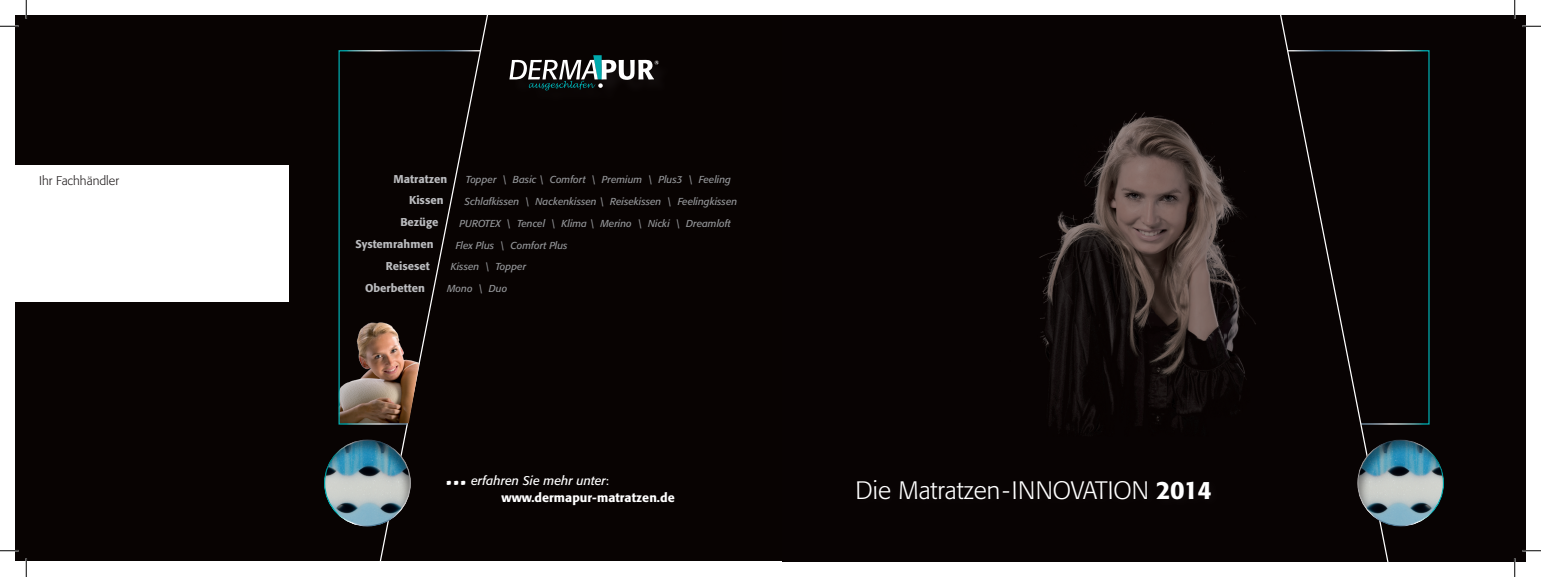
<style>
.page{position:relative;width:1541px;height:577px;background:#fff}
.page>*{position:absolute;margin:0;border:0;box-sizing:border-box;transform-origin:0 0}
.t1{font:italic 33.75px "Lucida Handwriting";color:#fff}
.t2{font:300 25px "Formata";color:#fff}
.t3{font:500 12.5px/16.5px "Formata";letter-spacing:.005em;color:#fff}
.t4{font:300 12.5px "Formata";color:#231f20}
.t5{font:500 11.25px "Formata";color:#babbbe}
.t6{font:italic 10px "Formata";color:#939598}
.s1{font-weight:400;font-style:italic}
.s2{font-weight:400;font-size:11.25px}
.s3{font-weight:500}
</style>
<div class="page">
<div style="left:16px;top:16px;width:772px;height:545px;background:#080302"></div>
<img style="left:788px;top:16px;width:737px;height:545px">
<div style="left:1395px;top:50px;width:35px;height:375px;background:#080303"></div>
<div style="left:1277px;top:16px;width:118px;height:545px;background:#080303"></div>
<svg style="left:509px;top:55px;width:150px;height:35px"></svg>
<svg style="left:338px;top:50px;width:144px;height:375px"></svg>
<div style="left:16px;top:166px;width:273px;height:136px;background:#fff"></div>
<div style="left:322px;top:438px;width:90px;height:89px;background:#231f20;opacity:.5"></div>
<div style="left:852px;top:476px;width:368px;height:33px;background:#090404"></div>
<div style="left:1356px;top:438px;width:90px;height:89px;background:#231f20;opacity:.5"></div>
<svg style="left:0;top:25px;width:19px;height:2px"></svg>
<svg style="left:1522px;top:25px;width:19px;height:2px"></svg>
<svg style="left:0;top:550px;width:19px;height:1px"></svg>
<svg style="left:1522px;top:550px;width:19px;height:1px"></svg>
<svg style="left:25px;top:0;width:2px;height:19px"></svg>
<svg style="left:25px;top:558px;width:2px;height:19px"></svg>
<svg style="left:1514px;top:0;width:1px;height:19px"></svg>
<svg style="left:1514px;top:558px;width:1px;height:19px"></svg>
<p class="t4" style="left:39px;top:173px;width:81px">Ihr Fachhändler</p>
<p class="t5" style="left:394px;top:172px;width:55px">Matratzen</p>
<p class="t5" style="left:409px;top:194px;width:36px">Kissen</p>
<p class="t5" style="left:400px;top:215px;width:40px">Bezüge</p>
<p class="t5" style="left:355px;top:237px;width:80px">Systemrahmen</p>
<p class="t5" style="left:386px;top:259px;width:46px">Reiseset</p>
<p class="t5" style="left:365px;top:281px;width:61px">Oberbetten</p>
<p class="t6" style="left:466px;top:174px;width:267px">Topper \ Basic \ Comfort \ Premium \ Plus3 \ Feeling</p>
<p class="t6" style="left:464px;top:196px;width:274px">Schlafkissen \ Nackenkissen \ Reisekissen \ Feelingkissen</p>
<p class="t6" style="left:459px;top:217px;width:273px">Pur otex \ Tencel \ Klima \ Merino \ Nicki \ Dreamloft</p>
<p class="t6" style="left:456px;top:239px;width:113px">Flex Plus \ Comfort Plus</p>
<p class="t6" style="left:451px;top:261px;width:77px">Kissen \ Topper</p>
<p class="t6" style="left:447px;top:283px;width:62px">Mono \ Duo</p>
<h1 class="t1" style="left:442px;top:453px;width:27px">...</h1>
<p class="t3" style="left:501px;top:473px;width:175px;text-indent:-30px"><span class="s1">erfahren Sie mehr unter</span><span class="s2">: </span>www.dermapur-matratzen.de</p>
<h2 class="t2" style="left:855px;top:476px;width:358px">Die Matratzen-INNOVATION <span class="s3">2014</span></h2>
</div>
